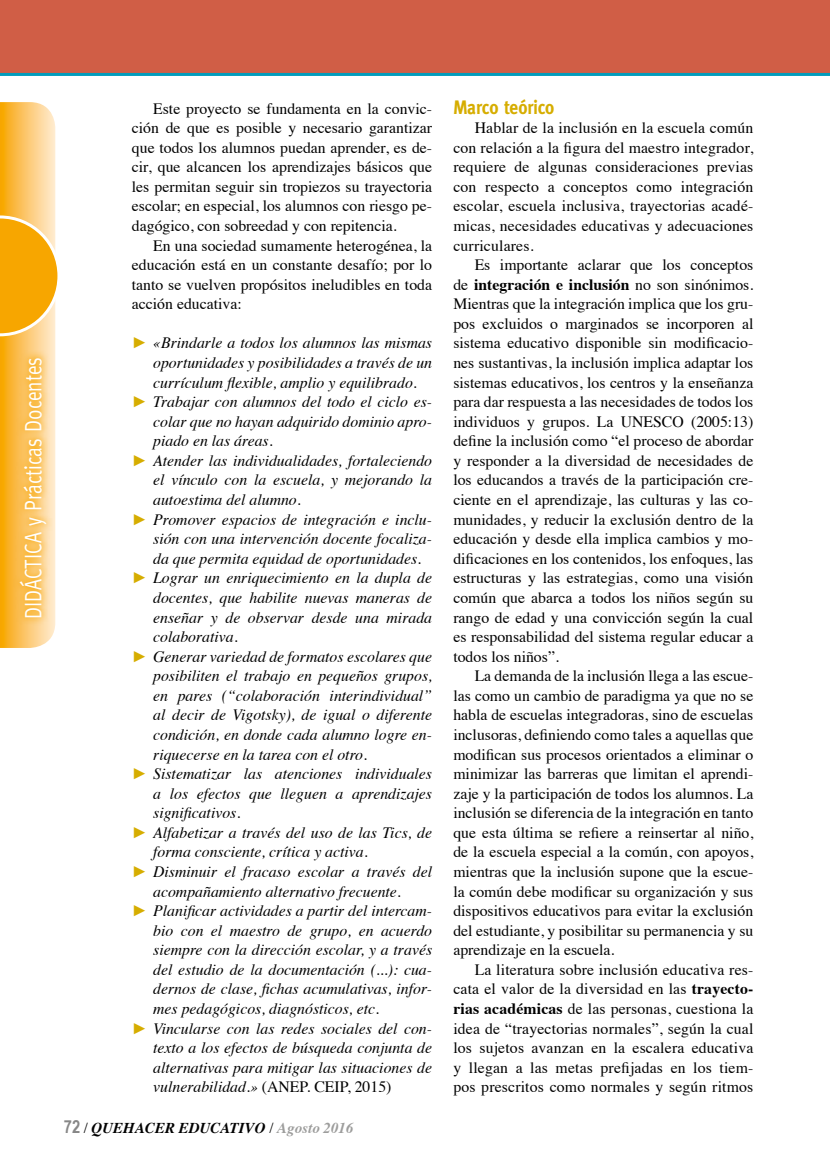
<style>
.page{position:relative;width:830px;height:1170px;background:#fff}
.page>*{position:absolute;margin:0;border:0;box-sizing:border-box;transform-origin:0 0}
.t1{font:24px "Meta";color:#fff;scale:.8 1}
.t2{font:700 19.5px "Meta";color:#d6ad00;scale:.9 1}
.t3{font:15.75px/19.5px "Times";color:#000;text-align:justify}
.t4{font:italic 15.75px "Times";color:#000}
.t5{font:italic 700 15px "Times";color:#000}
.s1{font-family:"Arial";font-style:normal;color:#d6ad00}
.s2{font-style:normal}
.s3{font-family:"Arial Narrow";font-style:normal;font-size:18px;color:#878787}
.s4{font-weight:400;font-style:normal}
.s5{color:#9d9d9c}
.s6{font-weight:700}
</style>
<div class="page">
<svg style="left:0;top:102px;width:58px;height:546px;background:#fac257"></svg>
<svg style="left:12px;top:350px;width:41px;height:275px;background:#fbc669"></svg>
<div style="left:0;top:0;width:829px;height:76px;background:#d05e46"></div>
<h1 class="t1" style="left:19px;top:619px;width:329px;rotate:-90deg">DIDÁCTICA y Prácticas Docentes</h1>
<p class="t3" style="left:132px;top:97px;width:301px;text-indent:21px">Este proyecto se fundamenta en la convic&shy;ción de que es posible y necesario garantizar que todos los alumnos puedan aprender, es de&shy;cir, que alcancen los aprendizajes básicos que les permitan seguir sin tropiezos su trayectoria escolar; en especial, los alumnos con riesgo pe&shy;dagógico, con sobreedad y con repitencia.</p>
<p class="t3" style="left:132px;top:234px;width:301px;text-indent:21px">En una sociedad sumamente heterogénea, la educación está en un constante desafío; por lo tanto se vuelven propósitos ineludibles en toda acción educativa:</p>
<p class="t4" style="left:132px;top:329px;width:301px"><span class="s1">►</span> «Brindarle a todos los alumnos las mismas</p>
<p class="t4" style="left:153px;top:349px;width:280px">oportunidades y posibilidades a través de un</p>
<p class="t4" style="left:153px;top:368px;width:265px">currículum flexible, amplio y equilibrado.</p>
<p class="t4" style="left:132px;top:388px;width:301px"><span class="s1">►</span> Trabajar con alumnos del todo el ciclo es-</p>
<p class="t4" style="left:153px;top:408px;width:280px">colar que no hayan adquirido dominio apro-</p>
<p class="t4" style="left:153px;top:427px;width:121px">piado en las áreas.</p>
<p class="t4" style="left:132px;top:447px;width:301px"><span class="s1">►</span> Atender las individualidades, fortaleciendo</p>
<p class="t4" style="left:153px;top:466px;width:280px">el vínculo con la escuela, y mejorando la</p>
<p class="t4" style="left:153px;top:486px;width:149px">autoestima del alumno.</p>
<p class="t4" style="left:132px;top:505px;width:301px"><span class="s1">►</span> Promover espacios de integración e inclu-</p>
<p class="t4" style="left:153px;top:525px;width:280px">sión con una intervención docente focaliza-</p>
<p class="t4" style="left:153px;top:544px;width:269px">da que permita equidad de oportunidades.</p>
<p class="t4" style="left:132px;top:564px;width:301px"><span class="s1">►</span> Lograr un enriquecimiento en la dupla de</p>
<p class="t4" style="left:153px;top:584px;width:280px">docentes, que habilite nuevas maneras de</p>
<p class="t4" style="left:153px;top:603px;width:280px">enseñar y de observar desde una mirada</p>
<p class="t4" style="left:153px;top:623px;width:86px">colaborativa.</p>
<p class="t4" style="left:132px;top:642px;width:301px"><span class="s1">►</span> Generar variedad de formatos escolares que</p>
<p class="t4" style="left:153px;top:662px;width:280px">posibiliten el trabajo en pequeños grupos,</p>
<p class="t4" style="left:153px;top:681px;width:280px">en pares (“colaboración interindividual”</p>
<p class="t4" style="left:153px;top:701px;width:280px">al decir de Vigotsky), de igual o diferente</p>
<p class="t4" style="left:153px;top:721px;width:280px">condición, en donde cada alumno logre en-</p>
<p class="t4" style="left:153px;top:740px;width:215px">riquecerse en la tarea con el otro.</p>
<p class="t4" style="left:132px;top:760px;width:301px"><span class="s1">►</span> Sistematizar las atenciones individuales</p>
<p class="t4" style="left:153px;top:779px;width:280px">a los efectos que lleguen a aprendizajes</p>
<p class="t4" style="left:153px;top:799px;width:89px">significativos.</p>
<p class="t4" style="left:132px;top:818px;width:301px"><span class="s1">►</span> Alfabetizar a través del uso de las Tics, de</p>
<p class="t4" style="left:153px;top:838px;width:216px">forma consciente, crítica y activa.</p>
<p class="t4" style="left:132px;top:857px;width:301px"><span class="s1">►</span> Disminuir el fracaso escolar a través del</p>
<p class="t4" style="left:153px;top:877px;width:249px">acompañamiento alternativo frecuente.</p>
<p class="t4" style="left:132px;top:897px;width:301px"><span class="s1">►</span> Planificar actividades a partir del intercam-</p>
<p class="t4" style="left:153px;top:916px;width:280px">bio con el maestro de grupo, en acuerdo</p>
<p class="t4" style="left:153px;top:936px;width:280px">siempre con la dirección escolar, y a través</p>
<p class="t4" style="left:153px;top:955px;width:280px">del estudio de la documentación (...): cua-</p>
<p class="t4" style="left:153px;top:975px;width:280px">dernos de clase, fichas acumulativas, infor-</p>
<p class="t4" style="left:153px;top:994px;width:227px">mes pedagógicos, diagnósticos, etc.</p>
<p class="t4" style="left:132px;top:1014px;width:301px"><span class="s1">►</span> Vincularse con las redes sociales del con-</p>
<p class="t4" style="left:153px;top:1034px;width:280px">texto a los efectos de búsqueda conjunta de</p>
<p class="t4" style="left:153px;top:1053px;width:280px">alternativas para mitigar las situaciones de</p>
<p class="t4" style="left:153px;top:1073px;width:239px">vulnerabilidad.» <span class="s2">(ANEP. CEIP, 2015)</span></p>
<p class="t5" style="left:64px;top:1113px;width:291px"><span class="s3">72</span> <span class="s4">/</span> QUEHACER EDUCATIVO <span class="s4">/</span> <span class="s5">Agosto 2016</span></p>
<p class="t2" style="left:453px;top:95px;width:114px">Marco teórico</p>
<p class="t3" style="left:453px;top:117px;width:301px;text-indent:21px">Hablar de la inclusión en la escuela común con relación a la figura del maestro integrador, requiere de algunas consideraciones previas con respecto a conceptos como integración escolar, escuela inclusiva, trayectorias acadé&shy;micas, necesidades educativas y adecuaciones curriculares.</p>
<p class="t3" style="left:453px;top:254px;width:301px;text-indent:21px">Es importante aclarar que los conceptos de <span class="s6">integración e inclusión</span> no son sinónimos.<br>Mientras que la integración implica que los gru&shy;pos excluidos o marginados se incorporen al sistema educativo disponible sin modificacio&shy;nes sustantivas, la inclusión implica adaptar los sistemas educativos, los centros y la enseñanza para dar respuesta a las necesidades de todos los individuos y grupos. La UNESCO (2005:13) define la inclusión como “el proceso de abordar y responder a la diversidad de necesidades de los educandos a través de la participación cre&shy;ciente en el aprendizaje, las culturas y las co&shy;munidades, y reducir la exclusión dentro de la educación y desde ella implica cambios y mo&shy;dificaciones en los contenidos, los enfoques, las estructuras y las estrategias, como una visión común que abarca a todos los niños según su rango de edad y una convicción según la cual es responsabilidad del sistema regular educar a todos los niños”.</p>
<p class="t3" style="left:453px;top:664px;width:301px;text-indent:21px">La demanda de la inclusión llega a las escue&shy;las como un cambio de paradigma ya que no se habla de escuelas integradoras, sino de escuelas inclusoras, definiendo como tales a aquellas que modifican sus procesos orientados a eliminar o minimizar las barreras que limitan el aprendi&shy;zaje y la participación de todos los alumnos. La inclusión se diferencia de la integración en tanto que esta última se refiere a reinsertar al niño, de la escuela especial a la común, con apoyos, mientras que la inclusión supone que la escue&shy;la común debe modificar su organización y sus dispositivos educativos para evitar la exclusión del estudiante, y posibilitar su permanencia y su aprendizaje en la escuela.</p>
<p class="t3" style="left:453px;top:958px;width:301px;text-indent:21px">La literatura sobre inclusión educativa res&shy;cata el valor de la diversidad en las <span class="s6">trayecto&shy;rias académicas</span> de las personas, cuestiona la idea de “trayectorias normales”, según la cual los sujetos avanzan en la escalera educativa y llegan a las metas prefijadas en los tiem&shy;pos prescritos como normales y según ritmos</p>
</div>
